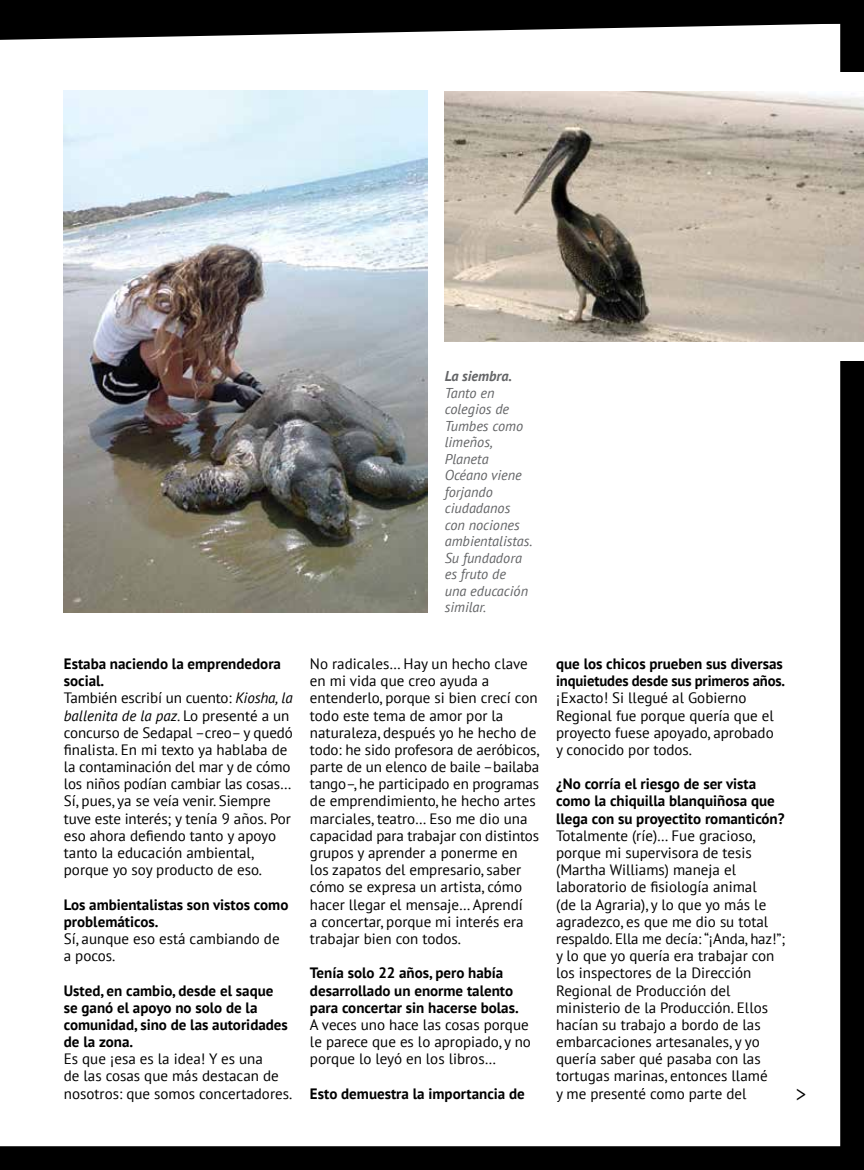
<style>
.page{position:relative;width:864px;height:1170px;background:#fff}
.page>*{position:absolute;margin:0;border:0;box-sizing:border-box;transform-origin:0 0}
.t1{font:24px "Droid Serif";color:#000;scale:.8 1}
.t2{font:15px/17.2px "PT Sans";color:#000}
.t3{font:700 15px/17.2px "PT Sans";color:#000}
.t4{font:italic 14.25px/16.5px "PT Sans";color:#636466}
.t5{font:italic 700 14.25px "PT Sans";color:#636466}
.s1{font-weight:700}
.s2{font-style:italic}
</style>
<div class="page">
<div style="left:839px;top:0;width:24px;height:1169px;background:#000"></div>
<div style="left:0;top:1146px;width:863px;height:23px;background:#000"></div>
<div style="left:0;top:0;width:863px;height:24px;background:#000"></div>
<svg style="left:0;top:23px;width:841px;height:17px"></svg>
<img style="left:444px;top:90px;width:419px;height:252px">
<img style="left:64px;top:90px;width:363px;height:522px">
<div style="left:444px;top:72px;width:419px;height:18px;background:#fff"></div>
<div style="left:444px;top:342px;width:419px;height:18px;background:#fff"></div>
<p class="t5" style="left:444px;top:368px;width:69px">La siembra.</p>
<p class="t4" style="left:444px;top:385px;width:89px">Tanto en colegios de<br>Tumbes como limeños,<br>Planeta<br>Océano viene forjando ciudadanos con nociones ambientalistas.<br>Su fundadora es fruto de<br>una educación similar.</p>
<p class="t2" style="left:64px;top:655px;width:230px"><span class="s1">Estaba naciendo la emprendedora social.<br></span>También escribí un cuento: <span class="s2">Kiosha, la ballenita de la paz</span>. Lo presenté a un concurso de Sedapal –creo– y quedó finalista. En mi texto ya hablaba de la contaminación del mar y de cómo los niños podían cambiar las cosas…<br>Sí, pues, ya se veía venir. Siempre tuve este interés; y tenía 9 años. Por eso ahora defiendo tanto y apoyo tanto la educación ambiental, porque yo soy producto de eso.</p>
<p class="t3" style="left:64px;top:896px;width:226px">Los ambientalistas son vistos como problemáticos.</p>
<p class="t2" style="left:64px;top:930px;width:217px">Sí, aunque eso está cambiando de a pocos.</p>
<p class="t3" style="left:64px;top:982px;width:225px">Usted, en cambio, desde el saque se ganó el apoyo no solo de la comunidad, sino de las autoridades de la zona.</p>
<p class="t2" style="left:64px;top:1050px;width:230px">Es que ¡esa es la idea! Y es una<br>de las cosas que más destacan de nosotros: que somos concertadores.</p>
<p class="t2" style="left:310px;top:655px;width:231px">No radicales… Hay un hecho clave en mi vida que creo ayuda a entenderlo, porque si bien crecí con todo este tema de amor por la naturaleza, después yo he hecho de todo: he sido profesora de aeróbicos, parte de un elenco de baile –bailaba tango–, he participado en programas de emprendimiento, he hecho artes marciales, teatro… Eso me dio una capacidad para trabajar con distintos grupos y aprender a ponerme en los zapatos del empresario, saber cómo se expresa un artista, cómo hacer llegar el mensaje… Aprendí<br>a concertar, porque mi interés era trabajar bien con todos.</p>
<p class="t3" style="left:310px;top:964px;width:210px">Tenía solo 22 años, pero había desarrollado un enorme talento para concertar sin hacerse bolas.</p>
<p class="t2" style="left:310px;top:1016px;width:222px">A veces uno hace las cosas porque le parece que es lo apropiado, y no porque lo leyó en los libros…</p>
<p class="t3" style="left:310px;top:1085px;width:216px">Esto demuestra la importancia de</p>
<p class="t3" style="left:556px;top:655px;width:230px">que los chicos prueben sus diversas inquietudes desde sus primeros años.</p>
<p class="t2" style="left:556px;top:690px;width:219px">¡Exacto! Si llegué al Gobierno<br>Regional fue porque quería que el proyecto fuese apoyado, aprobado y conocido por todos.</p>
<p class="t3" style="left:556px;top:776px;width:230px">¿No corría el riesgo de ser vista como la chiquilla blanquiñosa que llega con su proyectito romanticón?</p>
<p class="t2" style="left:556px;top:827px;width:230px">Totalmente (ríe)… Fue gracioso, porque mi supervisora de tesis (Martha Williams) maneja el laboratorio de fisiología animal<br>(de la Agraria), y lo que yo más le agradezco, es que me dio su total respaldo. Ella me decía: “¡Anda, haz!”; y lo que yo quería era trabajar con los inspectores de la Dirección<br>Regional de Producción del ministerio de la Producción. Ellos hacían su trabajo a bordo de las embarcaciones artesanales, y yo quería saber qué pasaba con las tortugas marinas, entonces llamé<br>y me presenté como parte del</p>
<h1 class="t1" style="left:795px;top:1080px;width:15px">&gt;</h1>
</div>
